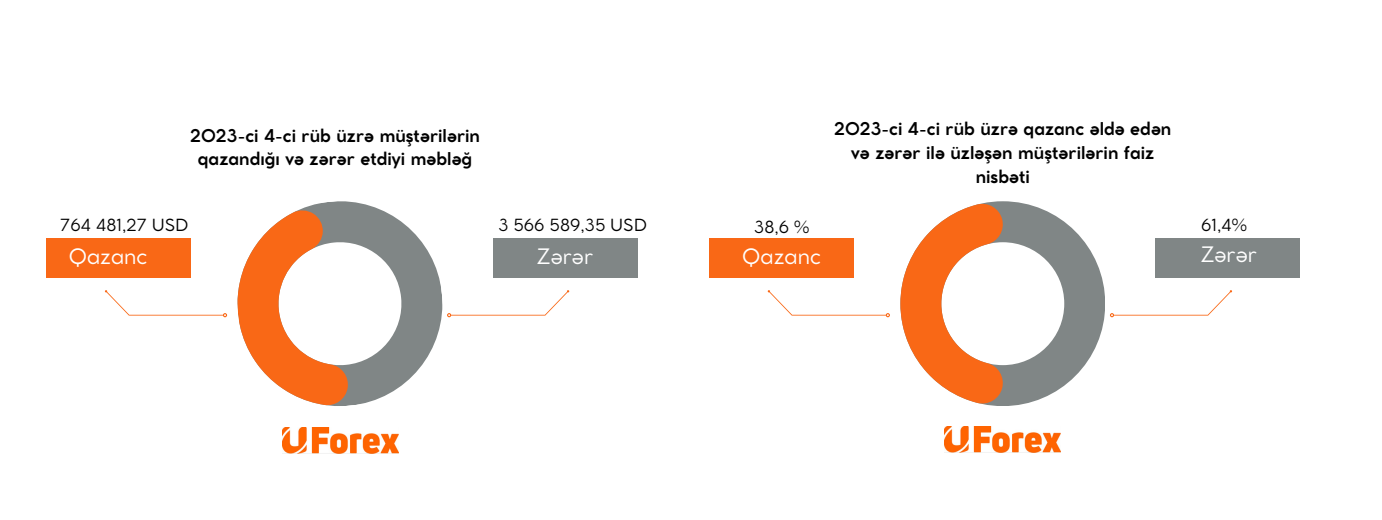
<style>
.page{position:relative;width:1382px;height:520px;background:#fff}
.page>*{position:absolute;margin:0;border:0;box-sizing:border-box;transform-origin:0 0}
.t1{font:21px "Cocomat Pro";color:#fff}
.t2{font:700 17.4px/23.7px "Cocomat Pro";color:#000;text-align:center}
.t3{font:16.5px "Cocomat Pro";color:#000}
</style>
<div class="page">
<svg style="left:301px;top:201px;width:142px;height:205px;fill:#818787"></svg>
<div style="left:493px;top:238px;width:144px;height:40px;background:#808686"></div>
<div style="left:47px;top:238px;width:144px;height:40px;background:#f96816"></div>
<svg style="left:447px;top:290px;width:122px;height:27px"></svg>
<svg style="left:105px;top:209px;width:244px;height:197px"></svg>
<svg style="left:988px;top:201px;width:117px;height:205px"></svg>
<svg style="left:900px;top:202px;width:104px;height:203px"></svg>
<div style="left:1155px;top:238px;width:144px;height:40px;background:#808686"></div>
<div style="left:709px;top:238px;width:144px;height:40px;background:#f96816"></div>
<svg style="left:1109px;top:290px;width:122px;height:27px"></svg>
<svg style="left:767px;top:290px;width:123px;height:27px"></svg>
<img style="left:282px;top:427px;width:116px;height:26px">
<img style="left:945px;top:426px;width:115px;height:26px">
<p class="t2" style="left:190px;top:125px;width:291px">2023-ci 4-ci rüb üzrə müştərilərin qazandığı və zərər etdiyi məbləğ</p>
<p class="t2" style="left:834px;top:119px;width:339px">2023-ci 4-ci rüb üzrə qazanc əldə edən və zərər ilə üzləşən müştərilərin faiz nisbəti</p>
<p class="t3" style="left:60px;top:218px;width:130px">764 481,27 USD</p>
<p class="t3" style="left:498px;top:218px;width:150px">3 566 589,35 USD</p>
<p class="t3" style="left:754px;top:221px;width:56px">38,6 %</p>
<p class="t3" style="left:1201px;top:218px;width:47px">61,4%</p>
<p class="t1" style="left:69px;top:249px;width:80px">Qazanc</p>
<p class="t1" style="left:537px;top:249px;width:58px">Zərər</p>
<p class="t1" style="left:742px;top:249px;width:80px">Qazanc</p>
<p class="t1" style="left:1200px;top:247px;width:58px">Zərər</p>
</div>
